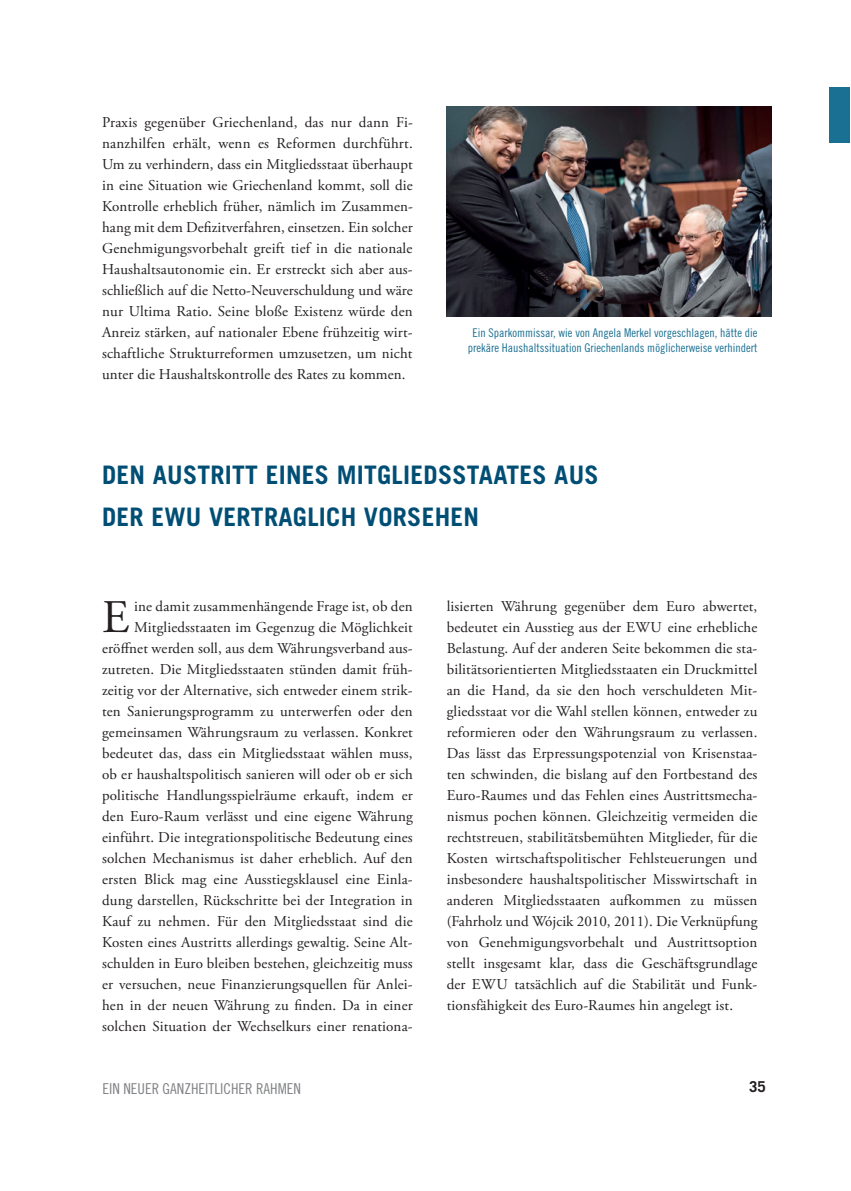
<style>
.page{position:relative;width:851px;height:1191px;background:#fff}
.page>*{position:absolute;margin:0;border:0;box-sizing:border-box;transform-origin:0 0}
.t1{font:46.65px "Adobe Garamond Pro";color:#231f20}
.t2{font:700 25.5px/42px "Trade Gothic";letter-spacing:.01em;color:#014e75}
.t3{font:15px/21px "Adobe Garamond Pro";letter-spacing:.01em;color:#231f20;text-align:justify}
.t4{font:15px "Trade Gothic Cond Eighteen";color:#808285}
.t5{font:700 15px "Trade Gothic";color:#231f20}
.t6{font:12px/14.4px "Trade Gothic Cond Eighteen";color:#1a7092;text-align:center}
</style>
<div class="page">
<div style="left:829px;top:88px;width:20px;height:55px;background:#1a7092"></div>
<img style="left:446px;top:106px;width:325px;height:210px">
<p class="t3" style="left:102px;top:113px;width:312px">Praxis gegenüber Griechenland, das nur dann Fi&shy;nanzhilfen erhält, wenn es Reformen durchführt.<br>Um zu verhindern, dass ein Mitgliedsstaat überhaupt in eine Situation wie Griechenland kommt, soll die Kontrolle erheblich früher, nämlich im Zusammen&shy;hang mit dem Defizitverfahren, einsetzen. Ein solcher Genehmigungsvorbehalt greift tief in die nationale Haushaltsautonomie ein. Er erstreckt sich aber aus&shy;schließlich auf die Netto-Neuverschuldung und wäre nur Ultima Ratio. Seine bloße Existenz würde den Anreiz stärken, auf nationaler Ebene frühzeitig wirt&shy;schaftliche Strukturreformen umzusetzen, um nicht unter die Haushaltskontrolle des Rates zu kommen.</p>
<p class="t6" style="left:468px;top:326px;width:291px">Ein Sparkommissar, wie von Angela Merkel vorgeschlagen, hätte die prekäre Haushaltssituation Griechenlands möglicherweise verhindert</p>
<h2 class="t2" style="left:102px;top:454px;width:498px">DEN AUSTRITT EINES MITGLIEDSSTAATES AUS<br>DER EWU VERTRAGLICH VORSEHEN</h2>
<p class="t3" style="left:102px;top:596px;width:312px;text-align:right">ine damit zusammenhängende Frage ist, ob den Mitgliedsstaaten im Gegenzug die Möglichkeit eröffnet werden soll, aus dem Währungsverband aus&shy;zutreten. Die Mitgliedsstaaten stünden damit früh&shy;zeitig vor der Alternative, sich entweder einem strik&shy;ten Sanierungsprogramm zu unterwerfen oder den gemeinsamen Währungsraum zu verlassen. Konkret bedeutet das, dass ein Mitgliedsstaat wählen muss, ob er haushaltspolitisch sanieren will oder ob er sich politische Handlungsspielräume erkauft, indem er den Euro-Raum verlässt und eine eigene Währung einführt. Die integrationspolitische Bedeutung eines solchen Mechanismus ist daher erheblich. Auf den ersten Blick mag eine Ausstiegsklausel eine Einla&shy;dung darstellen, Rückschritte bei der Integration in Kauf zu nehmen. Für den Mitgliedsstaat sind die Kosten eines Austritts allerdings gewaltig. Seine Alt&shy;schulden in Euro bleiben bestehen, gleichzeitig muss er versuchen, neue Finanzierungsquellen für Anlei&shy;hen in der neuen Währung zu finden. Da in einer solchen Situation der Wechselkurs einer renationa-</p>
<p class="t3" style="left:446px;top:596px;width:312px">lisierten Währung gegenüber dem Euro abwertet, bedeutet ein Ausstieg aus der EWU eine erhebliche Belastung. Auf der anderen Seite bekommen die sta&shy;bilitätsorientierten Mitgliedsstaaten ein Druckmittel an die Hand, da sie den hoch verschuldeten Mit&shy;gliedsstaat vor die Wahl stellen können, entweder zu reformieren oder den Währungsraum zu verlassen.<br>Das lässt das Erpressungspotenzial von Krisenstaa&shy;ten schwinden, die bislang auf den Fortbestand des Euro-Raumes und das Fehlen eines Austrittsmecha&shy;nismus pochen können. Gleichzeitig vermeiden die rechtstreuen, stabilitätsbemühten Mitglieder, für die Kosten wirtschaftspolitischer Fehlsteuerungen und insbesondere haushaltspolitischer Misswirtschaft in anderen Mitgliedsstaaten aufkommen zu müssen (Fahrholz und Wójcik 2010, 2011). Die Verknüpfung von Genehmigungsvorbehalt und Austrittsoption stellt insgesamt klar, dass die Geschäftsgrundlage der EWU tatsächlich auf die Stabilität und Funk&shy;tionsfähigkeit des Euro-Raumes hin angelegt ist.</p>
<h1 class="t1" style="left:102px;top:589px;width:29px">E</h1>
<p class="t4" style="left:103px;top:1079px;width:200px">EIN NEUER GANZHEITLICHER RAHMEN</p>
<p class="t5" style="left:749px;top:1077px;width:18px">35</p>
</div>
